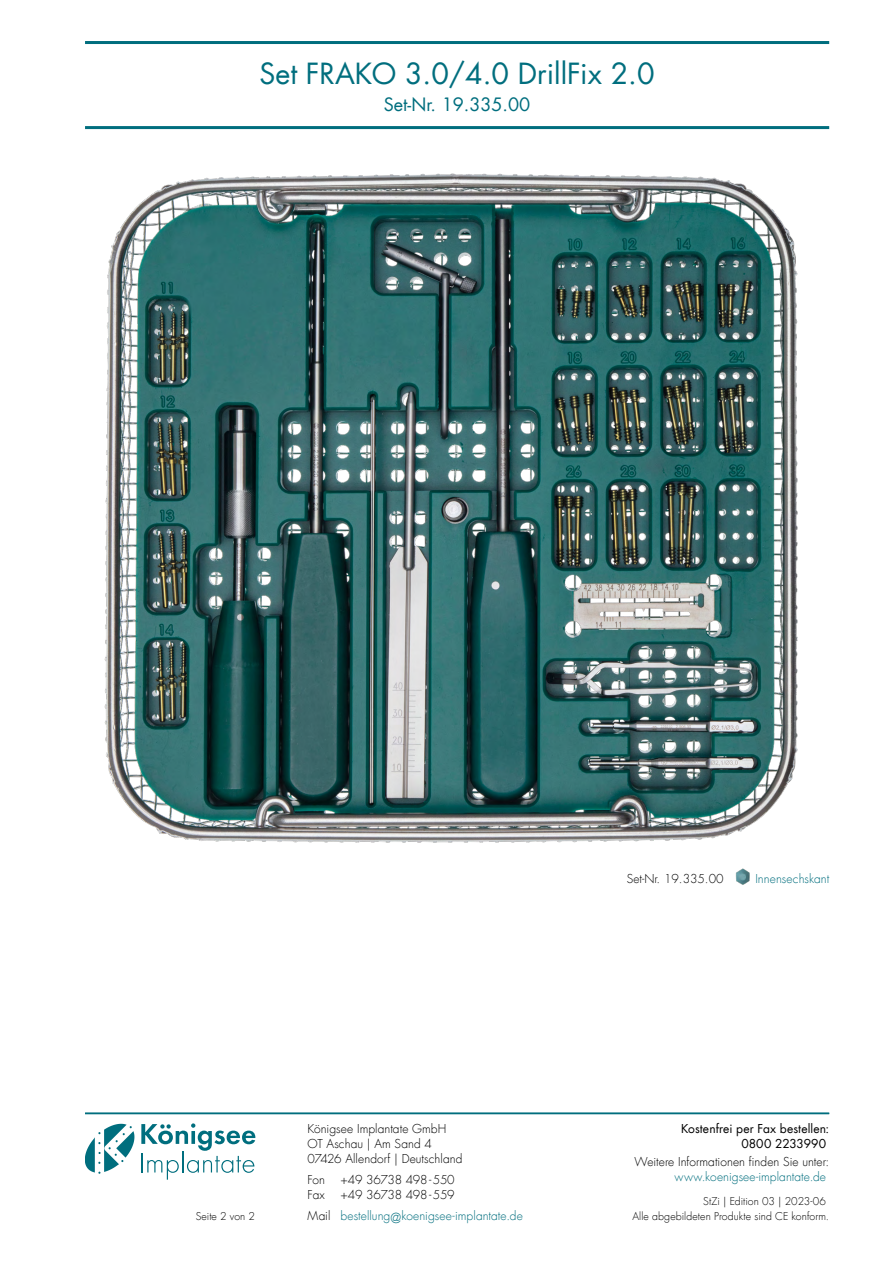
<style>
.page{position:relative;width:893px;height:1263px;background:#fff}
.page>*{position:absolute;margin:0;border:0;box-sizing:border-box;transform-origin:0 0}
.t1{font:28.5px "Futura Com";color:#006e7e}
.t2{font:18px "Futura Com";color:#006e7e}
.t3{font:300 12px/15px "Futura Com";letter-spacing:.005em;color:#000}
.t4{font:300 12px/21.3px "Futura Com";letter-spacing:.005em;color:#006e7e}
.t5{font:12px/15px "Futura Com";letter-spacing:.005em;color:#000;text-align:right}
.t6{font:300 12px "Futura Com";letter-spacing:-.02em;color:#000}
.t7{font:300 10.5px "Futura Com";letter-spacing:.005em;color:#000}
.s1{color:#000}
.s2{font-size:13.5px}
</style>
<div class="page">
<hr style="left:85px;top:1113px;width:744px;height:1px;background:#006e7e">
<svg style="left:141px;top:1123px;width:114px;height:57px"></svg>
<svg style="left:85px;top:1124px;width:49px;height:50px"></svg>
<hr style="left:85px;top:41px;width:744px;height:3px;background:#006e7e">
<hr style="left:85px;top:126px;width:744px;height:3px;background:#006e7e">
<img style="left:736px;top:868px;width:13px;height:17px">
<img style="left:104px;top:173px;width:694px;height:670px">
<h1 class="t1" style="left:260px;top:54px;width:396px">Set FRAKO 3.0/4.0 DrillFix 2.0</h1>
<h2 class="t2" style="left:384px;top:93px;width:148px">Set-Nr. 19.335.00</h2>
<p class="t3" style="left:627px;top:871px;width:98px">Set-Nr. 19.335.00</p>
<p class="t4" style="left:755px;top:868px;width:75px">Innensechskant</p>
<p class="t5" style="left:681px;top:1120px;width:150px">Kostenfrei per Fax bestellen:<br>0800 2233990</p>
<p class="t3" style="left:635px;top:1154px;width:196px">Weitere Informationen finden Sie unter:</p>
<p class="t4" style="left:674px;top:1166px;width:153px">www.koenigsee-implantate.de</p>
<p class="t3" style="left:308px;top:1121px;width:156px">Königsee Implantate GmbH<br>OT Aschau | Am Sand 4<br>07426 Allendorf | Deutschland</p>
<p class="t3" style="left:308px;top:1172px;width:19px">Fon</p>
<p class="t6" style="left:341px;top:1172px;width:116px">+49 36738 498-550</p>
<p class="t3" style="left:308px;top:1187px;width:19px">Fax</p>
<p class="t4" style="left:308px;top:1184px;width:217px;text-indent:33px"><span class="s1">+49 36738 498-559<br>Mail</span> bestellung<span class="s2">@</span>koenigsee-implantate.de</p>
<p class="t7" style="left:703px;top:1195px;width:124px">StZi | Edition 03 | 2023-06</p>
<p class="t7" style="left:196px;top:1210px;width:61px">Seite 2 von 2</p>
<p class="t7" style="left:632px;top:1210px;width:198px">Alle abgebildeten Produkte sind CE konform.</p>
</div>
